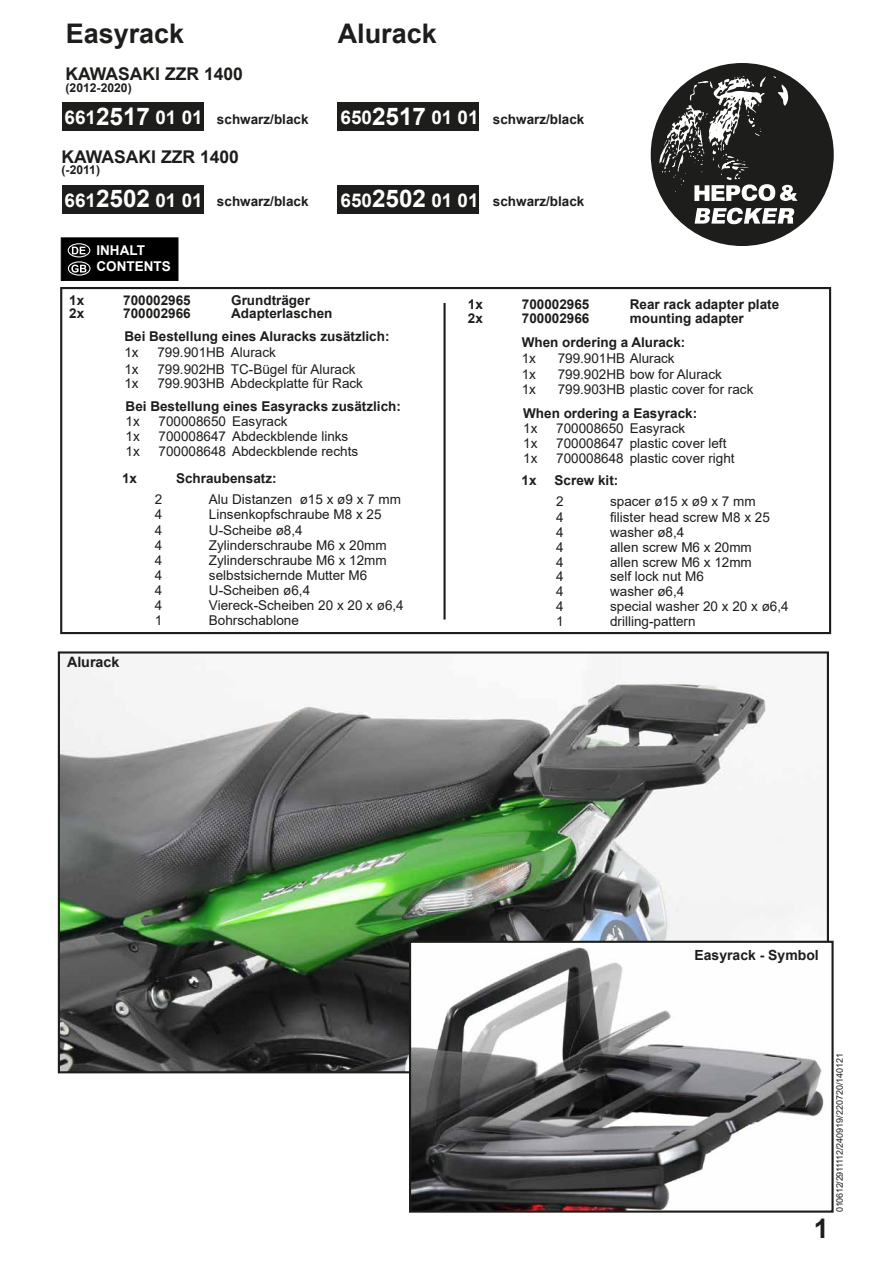
<style>
.page{position:relative;width:893px;height:1263px;background:#fff}
.page>*{position:absolute;margin:0;border:0;box-sizing:border-box;transform-origin:0 0}
.t1{font:700 27px "Arial";color:#1d1d1b}
.t2{font:700 17.55px "Arial";color:#1d1d1b}
.t3{font:700 14.25px "Arial";color:#1d1d1b}
.t4{font:700 13.95px "Arial";color:#1d1d1b}
.t5{font:13.5px "Arial";color:#1d1d1b}
.t6{font:700 13.5px "Arial";color:#1d1d1b}
.t7{font:700 13.5px/16.2px "Arial";color:#fff}
.t8{font:700 12.15px "Arial";color:#1d1d1b}
.t9{font:9px "Arial";color:#1d1d1b}
.s1{font-size:18.9px;color:#fff}
.s2{font-size:24.3px;color:#fff}
</style>
<div class="page">
<img style="left:61px;top:654px;width:765px;height:416px">
<div style="left:651px;top:63px;width:183px;height:183px;background:#1d1d1b;border-radius:50%"></div>
<svg style="left:695px;top:208px;width:99px;height:16px"></svg>
<svg style="left:658px;top:76px;width:139px;height:125px"></svg>
<hr style="left:443px;top:303px;width:3px;height:316px;background:#1d1d1b">
<div style="left:60px;top:287px;width:771px;height:347px;border:2px solid #1d1d1b"></div>
<img style="left:412px;top:944px;width:414px;height:266px">
<div style="left:409px;top:941px;width:425px;height:272px;border:2px solid #1d1d1b"></div>
<div style="left:62px;top:103px;width:141px;height:28px;background:#1d1d1b"></div>
<div style="left:337px;top:103px;width:141px;height:28px;background:#1d1d1b"></div>
<div style="left:62px;top:185px;width:141px;height:28px;background:#1d1d1b"></div>
<div style="left:337px;top:185px;width:141px;height:28px;background:#1d1d1b"></div>
<div style="left:61px;top:238px;width:117px;height:43px;background:#000;border:1px solid #000"></div>
<svg style="left:72px;top:247px;width:14px;height:7px"></svg>
<svg style="left:71px;top:265px;width:15px;height:8px"></svg>
<div style="left:68px;top:243px;width:22px;height:14px;border:1px solid #fff;border-radius:50%"></div>
<div style="left:68px;top:261px;width:22px;height:15px;border:1px solid #fff;border-radius:50%"></div>
<h1 class="t1" style="left:66px;top:15px;width:120px">Easyrack</h1>
<h1 class="t1" style="left:338px;top:15px;width:101px">Alurack</h1>
<p class="t2" style="left:66px;top:62px;width:179px">KAWASAKI ZZR 1400</p>
<p class="t8" style="left:66px;top:79px;width:68px">(2012-2020)</p>
<p class="t6" style="left:65px;top:110px;width:245px"><span class="s1">661</span><span class="s2">2517</span> <span class="s1">01 01</span> schwarz/black</p>
<p class="t6" style="left:340px;top:110px;width:245px"><span class="s1">650</span><span class="s2">2517</span> <span class="s1">01 01</span> schwarz/black</p>
<p class="t2" style="left:62px;top:144px;width:179px">KAWASAKI ZZR 1400</p>
<p class="t8" style="left:62px;top:161px;width:40px">(-2011)</p>
<p class="t6" style="left:65px;top:192px;width:245px"><span class="s1">661</span><span class="s2">2502</span> <span class="s1">01 01</span> schwarz/black</p>
<p class="t6" style="left:340px;top:192px;width:245px"><span class="s1">650</span><span class="s2">2502</span> <span class="s1">01 01</span> schwarz/black</p>
<p class="t7" style="left:96px;top:242px;width:76px">INHALT<br>CONTENTS</p>
<p class="t6" style="left:69px;top:290px;width:17px">1x</p>
<p class="t6" style="left:123px;top:290px;width:69px">700002965</p>
<p class="t6" style="left:231px;top:290px;width:80px">Grundträger</p>
<p class="t6" style="left:69px;top:304px;width:17px">2x</p>
<p class="t6" style="left:123px;top:304px;width:69px">700002966</p>
<p class="t6" style="left:231px;top:304px;width:103px">Adapterlaschen</p>
<p class="t6" style="left:124px;top:327px;width:267px">Bei Bestellung eines Aluracks zusätzlich:</p>
<p class="t5" style="left:124px;top:343px;width:16px">1x</p>
<p class="t5" style="left:157px;top:343px;width:120px">799.901HB Alurack</p>
<p class="t5" style="left:124px;top:359px;width:16px">1x</p>
<p class="t5" style="left:157px;top:359px;width:200px">799.902HB TC-Bügel für Alurack</p>
<p class="t5" style="left:124px;top:374px;width:16px">1x</p>
<p class="t5" style="left:157px;top:374px;width:207px">799.903HB Abdeckplatte für Rack</p>
<p class="t6" style="left:126px;top:397px;width:277px">Bei Bestellung eines Easyracks zusätzlich:</p>
<p class="t5" style="left:126px;top:412px;width:16px">1x</p>
<p class="t5" style="left:159px;top:412px;width:131px">700008650 Easyrack</p>
<p class="t5" style="left:126px;top:427px;width:16px">1x</p>
<p class="t5" style="left:159px;top:427px;width:191px">700008647 Abdeckblende links</p>
<p class="t5" style="left:126px;top:442px;width:16px">1x</p>
<p class="t5" style="left:159px;top:442px;width:201px">700008648 Abdeckblende rechts</p>
<p class="t6" style="left:468px;top:295px;width:17px">1x</p>
<p class="t6" style="left:522px;top:295px;width:69px">700002965</p>
<p class="t6" style="left:630px;top:295px;width:151px">Rear rack adapter plate</p>
<p class="t6" style="left:468px;top:309px;width:17px">2x</p>
<p class="t6" style="left:522px;top:309px;width:69px">700002966</p>
<p class="t6" style="left:630px;top:309px;width:116px">mounting adapter</p>
<p class="t6" style="left:522px;top:332px;width:165px">When ordering a Alurack:</p>
<p class="t5" style="left:522px;top:349px;width:16px">1x</p>
<p class="t5" style="left:558px;top:349px;width:119px">799.901HB Alurack</p>
<p class="t5" style="left:522px;top:365px;width:16px">1x</p>
<p class="t5" style="left:558px;top:365px;width:166px">799.902HB bow for Alurack</p>
<p class="t5" style="left:522px;top:380px;width:16px">1x</p>
<p class="t5" style="left:558px;top:380px;width:197px">799.903HB plastic cover for rack</p>
<p class="t6" style="left:523px;top:404px;width:176px">When ordering a Easyrack:</p>
<p class="t5" style="left:523px;top:419px;width:16px">1x</p>
<p class="t5" style="left:556px;top:419px;width:131px">700008650 Easyrack</p>
<p class="t5" style="left:523px;top:434px;width:16px">1x</p>
<p class="t5" style="left:556px;top:434px;width:172px">700008647 plastic cover left</p>
<p class="t5" style="left:523px;top:448px;width:16px">1x</p>
<p class="t5" style="left:556px;top:448px;width:180px">700008648 plastic cover right</p>
<p class="t6" style="left:122px;top:469px;width:17px">1x</p>
<p class="t6" style="left:176px;top:469px;width:102px">Schraubensatz:</p>
<p class="t6" style="left:522px;top:470px;width:17px">1x</p>
<p class="t6" style="left:555px;top:470px;width:65px">Screw kit:</p>
<p class="t3" style="left:67px;top:652px;width:54px">Alurack</p>
<p class="t5" style="left:155px;top:490px;width:9px">2</p>
<p class="t5" style="left:209px;top:490px;width:194px">Alu Distanzen ø15 x ø9 x 7 mm</p>
<p class="t5" style="left:155px;top:505px;width:9px">4</p>
<p class="t5" style="left:209px;top:505px;width:174px">Linsenkopfschraube M8 x 25</p>
<p class="t5" style="left:155px;top:521px;width:9px">4</p>
<p class="t5" style="left:209px;top:521px;width:95px">U-Scheibe ø8,4</p>
<p class="t5" style="left:155px;top:536px;width:9px">4</p>
<p class="t5" style="left:209px;top:536px;width:179px">Zylinderschraube M6 x 20mm</p>
<p class="t5" style="left:155px;top:551px;width:9px">4</p>
<p class="t5" style="left:209px;top:551px;width:179px">Zylinderschraube M6 x 12mm</p>
<p class="t5" style="left:155px;top:566px;width:9px">4</p>
<p class="t5" style="left:209px;top:566px;width:160px">selbstsichernde Mutter M6</p>
<p class="t5" style="left:155px;top:581px;width:9px">4</p>
<p class="t5" style="left:209px;top:581px;width:103px">U-Scheiben ø6,4</p>
<p class="t5" style="left:155px;top:596px;width:9px">4</p>
<p class="t5" style="left:209px;top:596px;width:196px">Viereck-Scheiben 20 x 20 x ø6,4</p>
<p class="t5" style="left:155px;top:610px;width:9px">1</p>
<p class="t5" style="left:209px;top:610px;width:92px">Bohrschablone</p>
<p class="t5" style="left:556px;top:492px;width:9px">2</p>
<p class="t5" style="left:610px;top:492px;width:147px">spacer ø15 x ø9 x 7 mm</p>
<p class="t5" style="left:556px;top:508px;width:9px">4</p>
<p class="t5" style="left:610px;top:508px;width:161px">filister head screw M8 x 25</p>
<p class="t5" style="left:556px;top:523px;width:9px">4</p>
<p class="t5" style="left:610px;top:523px;width:76px">washer ø8,4</p>
<p class="t5" style="left:556px;top:538px;width:9px">4</p>
<p class="t5" style="left:610px;top:538px;width:143px">allen screw M6 x 20mm</p>
<p class="t5" style="left:556px;top:553px;width:9px">4</p>
<p class="t5" style="left:610px;top:553px;width:143px">allen screw M6 x 12mm</p>
<p class="t5" style="left:556px;top:567px;width:9px">4</p>
<p class="t5" style="left:610px;top:567px;width:95px">self lock nut M6</p>
<p class="t5" style="left:556px;top:582px;width:9px">4</p>
<p class="t5" style="left:610px;top:582px;width:76px">washer ø6,4</p>
<p class="t5" style="left:556px;top:597px;width:9px">4</p>
<p class="t5" style="left:610px;top:597px;width:180px">special washer 20 x 20 x ø6,4</p>
<p class="t5" style="left:556px;top:612px;width:9px">1</p>
<p class="t5" style="left:610px;top:612px;width:87px">drilling-pattern</p>
<p class="t4" style="left:694px;top:945px;width:126px">Easyrack - Symbol</p>
<h1 class="t1" style="left:814px;top:1209px;width:17px">1</h1>
<p class="t9" style="left:833px;top:1212px;width:161px;rotate:-90deg">010612/2911112/240919/220720/140121</p>
</div>
